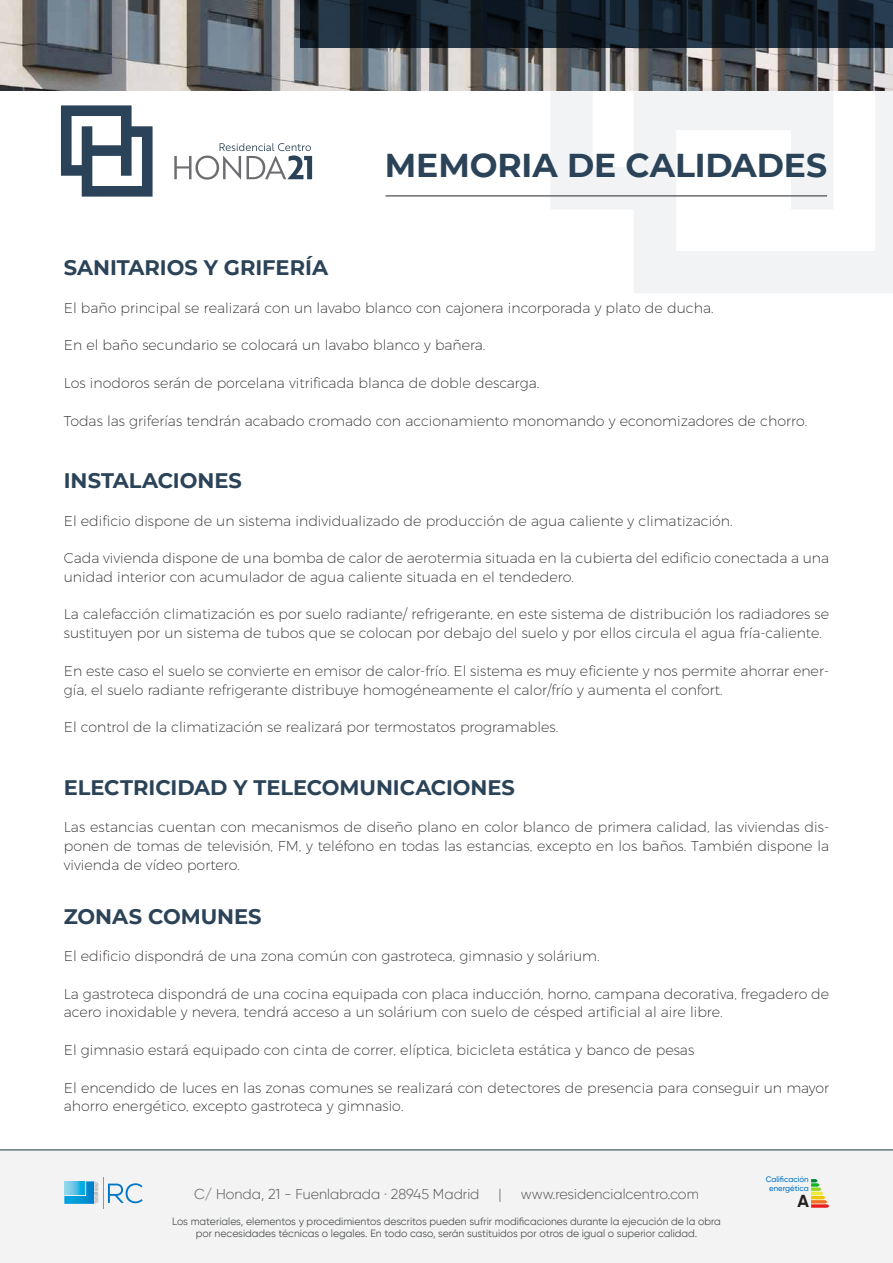
<style>
.page{position:relative;width:893px;height:1263px;background:#fff}
.page>*{position:absolute;margin:0;border:0;box-sizing:border-box;transform-origin:0 0}
.t1{font:700 33px "Montserrat";letter-spacing:-.005em;color:#2b4358}
.t2{font:700 21px "Montserrat";letter-spacing:-.005em;color:#2b4358}
.t3{font:700 17.25px "Gilroy";color:#231f20}
.t4{font:200 14.25px/18.8px "Montserrat";color:#231f20}
.t5{font:300 14.25px "Gilroy";color:#57585a}
.t6{font:10.5px/12px "Gilroy";color:#505353;text-align:center}
.t7{font:500 7.95px/8.7px "Gilroy";color:#0076c8;text-align:center}
</style>
<div class="page">
<img style="left:0;top:0;width:550px;height:90px">
<div style="left:0;top:1149px;width:893px;height:114px;background:#f3f3f3"></div>
<hr style="left:0;top:1149px;width:893px;height:1px;background:#143840">
<hr style="left:386px;top:195px;width:441px;height:2px;background:#6c6d70">
<hr style="left:103px;top:1177px;width:1px;height:31px;background:#939598">
<svg style="left:108px;top:1183px;width:35px;height:20px"></svg>
<svg style="left:64px;top:1181px;width:34px;height:23px"></svg>
<svg style="left:811px;top:1179px;width:18px;height:29px"></svg>
<svg style="left:174px;top:143px;width:138px;height:37px"></svg>
<svg style="left:61px;top:105px;width:92px;height:92px"></svg>
<svg style="left:300px;top:0;width:250px;height:48px;background:#15212b"></svg>
<svg style="left:550px;top:0;width:343px;height:293px"></svg>
<h1 class="t1" style="left:385px;top:142px;width:444px">MEMORIA DE CALIDADES</h1>
<h2 class="t2" style="left:64px;top:253px;width:266px">SANITARIOS Y GRIFERÍA</h2>
<p class="t4" style="left:64px;top:298px;width:651px">El baño principal se realizará con un lavabo blanco con cajonera incorporada y plato de ducha.</p>
<p class="t4" style="left:64px;top:336px;width:423px">En el baño secundario se colocará un lavabo blanco y bañera.</p>
<p class="t4" style="left:64px;top:373px;width:477px">Los inodoros serán de porcelana vitrificada blanca de doble descarga.</p>
<p class="t4" style="left:64px;top:411px;width:745px">Todas las griferías tendrán acabado cromado con accionamiento monomando y economizadores de chorro.</p>
<h2 class="t2" style="left:64px;top:466px;width:180px">INSTALACIONES</h2>
<p class="t4" style="left:64px;top:511px;width:670px">El edificio dispone de un sistema individualizado de producción de agua caliente y climatización.</p>
<p class="t4" style="left:64px;top:548px;width:767px">Cada vivienda dispone de una bomba de calor de aerotermia situada en la cubierta del edificio conectada a una unidad interior con acumulador de agua caliente situada en el tendedero.</p>
<p class="t4" style="left:64px;top:605px;width:767px">La calefacción climatización es por suelo radiante/ refrigerante, en este sistema de distribución los radiadores se sustituyen por un sistema de tubos que se colocan por debajo del suelo y por ellos circula el agua fría-caliente.</p>
<p class="t4" style="left:64px;top:661px;width:767px">En este caso el suelo se convierte en emisor de calor-frío. El sistema es muy eficiente y nos permite ahorrar ener&shy;gía, el suelo radiante refrigerante distribuye homogéneamente el calor/frío y aumenta el confort.</p>
<p class="t4" style="left:64px;top:717px;width:496px">El control de la climatización se realizará por termostatos programables.</p>
<h2 class="t2" style="left:64px;top:772px;width:453px">ELECTRICIDAD Y TELECOMUNICACIONES</h2>
<p class="t4" style="left:64px;top:817px;width:767px;text-align:justify">Las estancias cuentan con mecanismos de diseño plano en color blanco de primera calidad, las viviendas dis&shy;ponen de tomas de televisión, FM, y teléfono en todas las estancias, excepto en los baños. También dispone la vivienda de vídeo portero.</p>
<h2 class="t2" style="left:64px;top:902px;width:199px">ZONAS COMUNES</h2>
<p class="t4" style="left:64px;top:946px;width:537px">El edificio dispondrá de una zona común con gastroteca, gimnasio y solárium.</p>
<p class="t4" style="left:64px;top:984px;width:767px">La gastroteca dispondrá de una cocina equipada con placa inducción, horno, campana decorativa, fregadero de acero inoxidable y nevera, tendrá acceso a un solárium con suelo de césped artificial al aire libre.</p>
<p class="t4" style="left:64px;top:1040px;width:632px">El gimnasio estará equipado con cinta de correr, elíptica, bicicleta estática y banco de pesas</p>
<p class="t4" style="left:64px;top:1078px;width:767px">El encendido de luces en las zonas comunes se realizará con detectores de presencia para conseguir un mayor ahorro energético, excepto gastroteca y gimnasio.</p>
<p class="t5" style="left:194px;top:1185px;width:287px">C/ Honda, 21 - Fuenlabrada · 28945 Madrid</p>
<p class="t5" style="left:498px;top:1185px;width:5px">|</p>
<p class="t5" style="left:521px;top:1185px;width:180px">www.residencialcentro.com</p>
<p class="t6" style="left:172px;top:1215px;width:550px">Los materiales, elementos y procedimientos descritos pueden sufrir modificaciones durante la ejecución de la obra por necesidades técnicas o legales. En todo caso, serán sustituidos por otros de igual o superior calidad.</p>
<p class="t7" style="left:766px;top:1175px;width:45px">Calificación energética</p>
<p class="t3" style="left:797px;top:1191px;width:13px">A</p>
</div>
